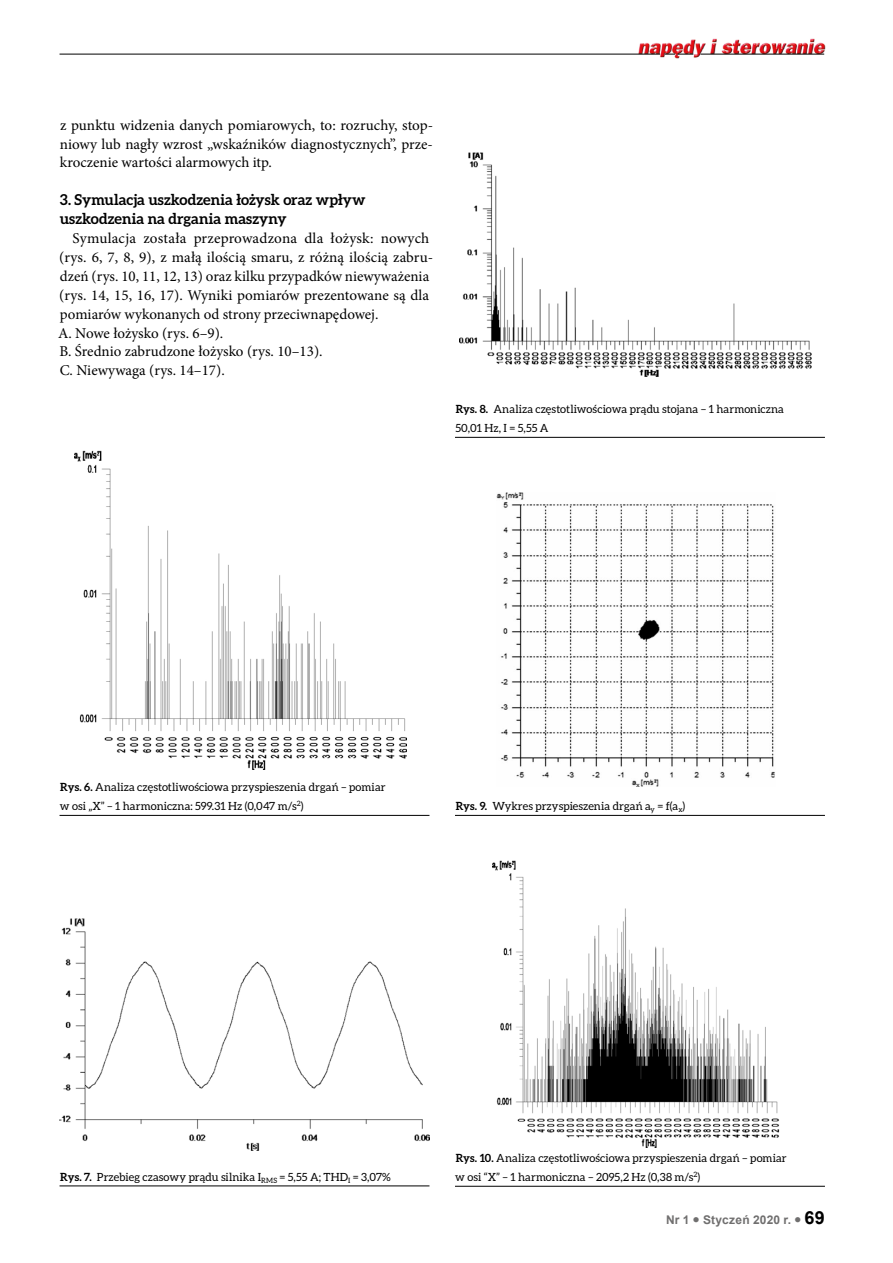
<style>
.page{position:relative;width:893px;height:1263px;background:#fff}
.page>*{position:absolute;margin:0;border:0;box-sizing:border-box;transform-origin:0 0}
.t1{font:15px/18.9px "Minion Pro";color:#000;text-align:justify}
.t2{font:700 15px/18.9px "Aleo";letter-spacing:.005em;color:#000}
.t3{font:700 12px "Arial";letter-spacing:.015em;color:#706f6f}
.t4{font:11.25px/18.9px "Aleo";letter-spacing:.01em;color:#000}
.s1{font-weight:700}
.s2{font-size:18px;color:#000}
</style>
<div class="page">
<img style="left:636px;top:38px;width:190px;height:21px">
<hr style="left:60px;top:54px;width:600px;height:1px;background:#000">
<svg style="left:665px;top:54px;width:28px;height:1px"></svg>
<hr style="left:700px;top:54px;width:124px;height:1px;background:#000">
<hr style="left:60px;top:815px;width:369px;height:1px;background:#000">
<hr style="left:60px;top:1186px;width:369px;height:1px;background:#000">
<hr style="left:455px;top:437px;width:370px;height:1px;background:#000">
<hr style="left:455px;top:815px;width:370px;height:1px;background:#000">
<img style="left:74px;top:450px;width:332px;height:319px">
<img style="left:60px;top:918px;width:369px;height:232px">
<img style="left:460px;top:152px;width:352px;height:225px">
<img style="left:496px;top:492px;width:279px;height:294px">
<hr style="left:455px;top:1186px;width:370px;height:1px;background:#000">
<img style="left:492px;top:860px;width:288px;height:287px">
<p class="t1" style="left:60px;top:115px;width:375px">z punktu widzenia danych pomiarowych, to: rozruchy, stop&shy;niowy lub nagły wzrost „wskaźników diagnostycznych”, prze&shy;kroczenie wartości alarmowych itp.</p>
<p class="t2" style="left:60px;top:190px;width:307px">3. Symulacja uszkodzenia łożysk oraz wpływ uszkodzenia na drgania maszyny</p>
<p class="t1" style="left:58px;top:229px;width:377px;text-align:left;text-indent:15px">Symulacja została przeprowadzona dla łożysk: nowych (rys. 6, 7, 8, 9), z małą ilością smaru, z różną ilością zabru&shy;dzeń (rys. 10, 11, 12, 13) oraz kilku przypadków niewyważenia (rys. 14, 15, 16, 17). Wyniki pomiarów prezentowane są dla pomiarów wykonanych od strony przeciwnapędowej.<br>A. Nowe łożysko (rys. 6–9).<br>B. Średnio zabrudzone łożysko (rys. 10–13).<br>C. Niewywaga (rys. 14–17).</p>
<p class="t4" style="left:455px;top:400px;width:330px"><span class="s1">Rys. 8.</span> Analiza częstotliwościowa prądu stojana – 1 harmoniczna<br>50,01 Hz, I = 5,55 A</p>
<p class="t4" style="left:60px;top:778px;width:327px"><span class="s1">Rys. 6.</span> Analiza częstotliwościowa przyspieszenia drgań – pomiar w osi „X” – 1 harmoniczna: 599.31 Hz (0,047 m/s<sup>2</sup>)</p>
<p class="t4" style="left:456px;top:796px;width:231px"><span class="s1">Rys. 9.</span> Wykres przyspieszenia drgań a<sub>y</sub> = f(a<sub>x</sub>)</p>
<p class="t4" style="left:60px;top:1167px;width:332px"><span class="s1">Rys. 7.</span> Przebieg czasowy prądu silnika I<sub>RMS</sub> = 5,55 A; THD<sub>I</sub> = 3,07%</p>
<p class="t4" style="left:455px;top:1148px;width:333px"><span class="s1">Rys. 10.</span> Analiza częstotliwościowa przyspieszenia drgań – pomiar w osi “X” – 1 harmoniczna – 2095,2 Hz (0,38 m/s<sup>2</sup>)</p>
<p class="t3" style="left:666px;top:1212px;width:160px">Nr 1 ● Styczeń 2020 r. ● <span class="s2">69</span></p>
</div>
